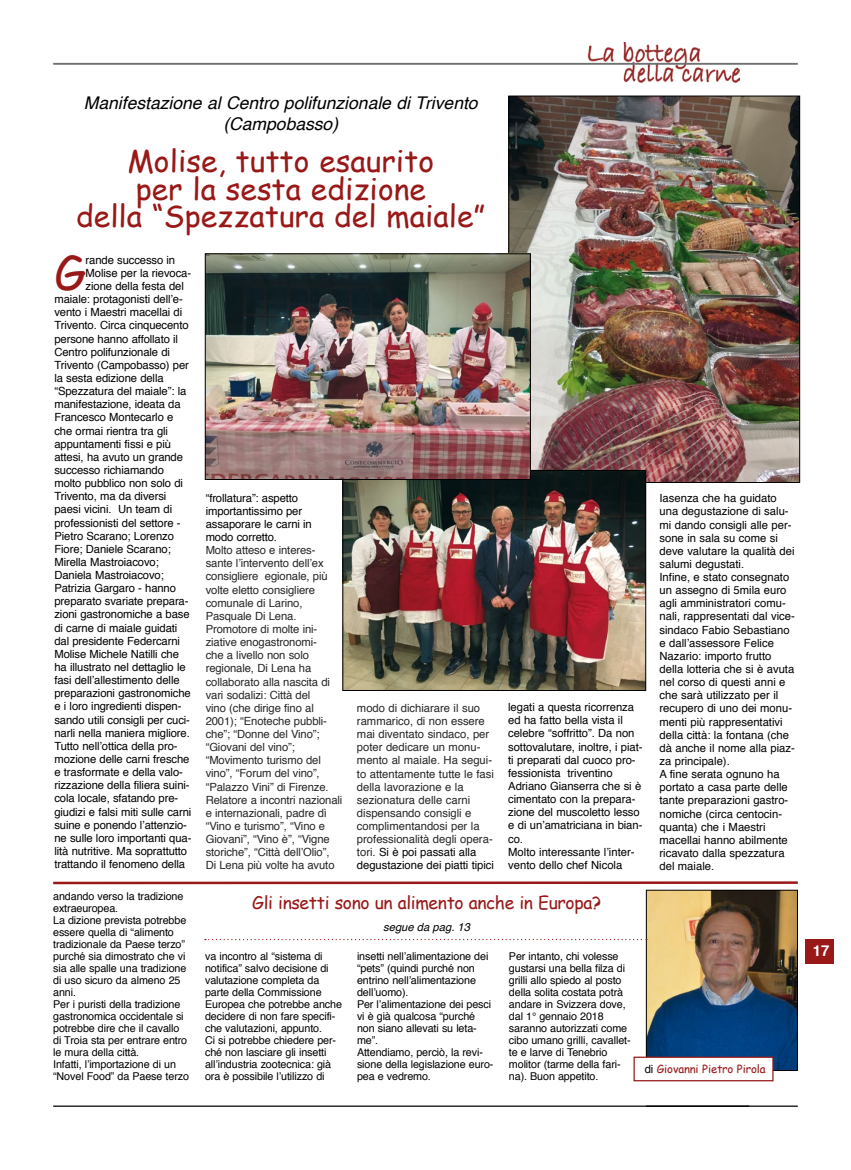
<style>
.page{position:relative;width:851px;height:1170px;background:#fff}
.page>*{position:absolute;margin:0;border:0;box-sizing:border-box;transform-origin:0 0}
.t1{font:46.62px "Comic Sans MS";color:#991818}
.t2{font:30px/27.5px "Comic Sans MS";color:#991818;text-align:center}
.t3{font:italic 17.5px/21px "Helvetica";color:#000;text-align:center}
.t4{font:17.5px "Comic Sans MS";letter-spacing:-.02em;color:#991818}
.t5{font:700 15px "Helvetica";color:#fff}
.t6{font:11.25px/13.1px "Helvetica";letter-spacing:-.01em;color:#000}
.t7{font:11.25px/13.1px "Helvetica";letter-spacing:-.01em;color:#272727}
.t8{font:11.25px "Comic Sans MS";letter-spacing:-.01em;color:#991818}
.t9{font:italic 11.25px "Helvetica";color:#000}
.t10{font:10.75px/12px "Helvetica";letter-spacing:-.01em;color:#000}
.s1{color:#000}
.s2{font-family:"Helvetica";color:#000}
</style>
<div class="page">
<img style="left:586px;top:43px;width:153px;height:41px">
<hr style="left:53px;top:63px;width:744px;height:2px;background:#707172">
<hr style="left:53px;top:1105px;width:744px;height:1px;background:#000">
<div style="left:804px;top:939px;width:29px;height:25px;background:#991818"></div>
<img style="left:510px;top:98px;width:287px;height:383px">
<img style="left:648px;top:891px;width:147px;height:177px">
<div style="left:646px;top:889px;width:151px;height:181px;border:1px solid #000"></div>
<div style="left:634px;top:1057px;width:138px;height:23px;background:#fff"></div>
<div style="left:633px;top:1056px;width:140px;height:25px;border:1px solid #991818"></div>
<hr style="left:53px;top:881px;width:744px;height:3px;background:#991818">
<svg style="left:205px;top:938px;width:442px;height:2px"></svg>
<img style="left:344px;top:472px;width:300px;height:216px">
<div style="left:342px;top:470px;width:304px;height:220px;border:1px solid #000"></div>
<img style="left:207px;top:255px;width:321px;height:223px">
<div style="left:205px;top:253px;width:325px;height:227px;border:1px solid #000"></div>
<h3 class="t3" style="left:84px;top:93px;width:395px">Manifestazione al Centro polifunzionale di Trivento (Campobasso)</h3>
<h2 class="t2" style="left:76px;top:147px;width:410px">Molise, tutto esaurito<br>per la sesta edizione<br>della “Spezzatura del maiale”</h2>
<h1 class="t1" style="left:54px;top:238px;width:33px">G</h1>
<p class="t6" style="left:86px;top:253px;width:91px">rande successo in</p>
<p class="t6" style="left:86px;top:267px;width:107px">Molise per la rievoca-</p>
<p class="t6" style="left:86px;top:280px;width:100px">zione della festa del</p>
<p class="t6" style="left:54px;top:293px;width:130px">maiale: protagonisti dell’e-</p>
<p class="t6" style="left:54px;top:306px;width:129px">vento i Maestri macellai di</p>
<p class="t6" style="left:54px;top:319px;width:136px">Trivento. Circa cinquecento</p>
<p class="t6" style="left:54px;top:332px;width:125px">persone hanno affollato il</p>
<p class="t6" style="left:54px;top:345px;width:117px">Centro polifunzionale di</p>
<p class="t6" style="left:54px;top:358px;width:136px">Trivento (Campobasso) per</p>
<p class="t6" style="left:54px;top:372px;width:111px">la sesta edizione della</p>
<p class="t6" style="left:54px;top:385px;width:133px">“Spezzatura del maiale”: la</p>
<p class="t6" style="left:54px;top:398px;width:128px">manifestazione, ideata da</p>
<p class="t6" style="left:54px;top:411px;width:120px">Francesco Montecarlo e</p>
<p class="t6" style="left:54px;top:424px;width:115px">che ormai rientra tra gli</p>
<p class="t6" style="left:54px;top:437px;width:118px">appuntamenti fissi e più</p>
<p class="t6" style="left:54px;top:450px;width:130px">attesi, ha avuto un grande</p>
<p class="t6" style="left:54px;top:464px;width:111px">successo richiamando</p>
<p class="t6" style="left:54px;top:477px;width:130px">molto pubblico non solo di</p>
<p class="t6" style="left:54px;top:490px;width:113px">Trivento, ma da diversi</p>
<p class="t6" style="left:54px;top:503px;width:119px">paesi vicini. Un team di</p>
<p class="t6" style="left:54px;top:516px;width:128px">professionisti del settore -</p>
<p class="t6" style="left:54px;top:529px;width:121px">Pietro Scarano; Lorenzo</p>
<p class="t6" style="left:54px;top:542px;width:118px">Fiore; Daniele Scarano;</p>
<p class="t6" style="left:54px;top:555px;width:106px">Mirella Mastroiacovo;</p>
<p class="t6" style="left:54px;top:569px;width:111px">Daniela Mastroiacovo;</p>
<p class="t6" style="left:54px;top:582px;width:123px">Patrizia Gargaro - hanno</p>
<p class="t6" style="left:54px;top:595px;width:136px">preparato svariate prepara-</p>
<p class="t6" style="left:54px;top:608px;width:137px">zioni gastronomiche a base</p>
<p class="t6" style="left:54px;top:621px;width:124px">di carne di maiale guidati</p>
<p class="t6" style="left:54px;top:634px;width:127px">dal presidente Federcarni</p>
<p class="t6" style="left:54px;top:647px;width:126px">Molise Michele Natilli che</p>
<p class="t6" style="left:54px;top:660px;width:133px">ha illustrato nel dettaglio le</p>
<p class="t6" style="left:54px;top:674px;width:127px">fasi dell’allestimento delle</p>
<p class="t6" style="left:54px;top:687px;width:138px">preparazioni gastronomiche</p>
<p class="t6" style="left:54px;top:700px;width:129px">e i loro ingredienti dispen-</p>
<p class="t6" style="left:54px;top:713px;width:137px">sando utili consigli per cuci-</p>
<p class="t6" style="left:54px;top:726px;width:137px">narli nella maniera migliore.</p>
<p class="t6" style="left:54px;top:739px;width:125px">Tutto nell’ottica della pro-</p>
<p class="t6" style="left:54px;top:752px;width:136px">mozione delle carni fresche</p>
<p class="t6" style="left:54px;top:765px;width:130px">e trasformate e della valo-</p>
<p class="t6" style="left:54px;top:779px;width:137px">rizzazione della filiera suini-</p>
<p class="t6" style="left:54px;top:792px;width:125px">cola locale, sfatando pre-</p>
<p class="t6" style="left:54px;top:805px;width:138px">giudizi e falsi miti sulle carni</p>
<p class="t6" style="left:54px;top:818px;width:134px">suine e ponendo l’attenzio-</p>
<p class="t6" style="left:54px;top:831px;width:138px">ne sulle loro importanti qua-</p>
<p class="t6" style="left:54px;top:844px;width:134px">lità nutritive. Ma soprattutto</p>
<p class="t6" style="left:54px;top:857px;width:132px">trattando il fenomeno della</p>
<p class="t6" style="left:206px;top:491px;width:108px">“frollatura”: aspetto importantissimo per assaporare le carni in modo corretto.</p>
<p class="t7" style="left:206px;top:544px;width:138px">Molto atteso e interes&shy;sante l’intervento dell’ex consigliere egionale, più volte eletto consigliere comunale di Larino,<br>Pasquale Di Lena.<br>Promotore di molte ini&shy;ziative enogastronomi-<br>che a livello non solo regionale, Di Lena ha collaborato alla nascita di vari sodalizi: Città del<br>vino (che dirige fino al<br>2001); “Enoteche pubbli&shy;che”; “Donne del Vino”; “Giovani del vino”; “Movimento turismo del vino”, “Forum del vino”, “Palazzo Vini” di Firenze.<br>Relatore a incontri nazionali e internazionali, padre dì “Vino e turismo”, “Vino e<br>Giovani”, “Vino è”, “Vigne storiche”, “Città dell’Olio”,<br>Di Lena più volte ha avuto</p>
<p class="t7" style="left:357px;top:701px;width:138px">modo di dichiarare il suo rammarico, di non essere mai diventato sindaco, per poter dedicare un monu&shy;mento al maiale. Ha segui&shy;to attentamente tutte le fasi della lavorazione e la sezionatura delle carni dispensando consigli e complimentandosi per la professionalità degli opera&shy;tori. <span class="s1">Si è poi passati alla degustazione dei piatti tipici</span></p>
<p class="t6" style="left:508px;top:701px;width:136px">legati a questa ricorrenza ed ha fatto bella vista il celebre “soffritto”. Da non sottovalutare, inoltre, i piat&shy;ti preparati dal cuoco pro&shy;fessionista triventino<br>Adriano Gianserra che si è cimentato con la prepara&shy;zione del muscoletto lesso e di un’amatriciana in bian&shy;co.<br>Molto interessante l’inter&shy;vento dello chef Nicola</p>
<p class="t6" style="left:659px;top:492px;width:137px">Iasenza che ha guidato una degustazione di salu&shy;mi dando consigli alle per&shy;sone in sala su come si deve valutare la qualità dei salumi degustati.<br>Infine, e stato consegnato un assegno di 5mila euro agli amministratori comu&shy;nali, rappresentati dal vice&shy;sindaco Fabio Sebastiano e dall’assessore Felice<br>Nazario: importo frutto della lotteria che si è avuta nel corso di questi anni e che sarà utilizzato per il recupero di uno dei monu&shy;menti più rappresentativi della città: la fontana (che dà anche il nome alla piaz&shy;za principale).<br>A fine serata ognuno ha portato a casa parte delle tante preparazioni gastro&shy;nomiche (circa centocin&shy;quanta) che i Maestri macellai hanno abilmente ricavato dalla spezzatura del maiale.</p>
<p class="t10" style="left:53px;top:890px;width:137px">andando verso la tradizione extraeuropea.<br>La dizione prevista potrebbe essere quella di “alimento tradizionale da Paese terzo” purché sia dimostrato che vi sia alle spalle una tradizione di uso sicuro da almeno 25 anni.<br>Per i puristi della tradizione gastronomica occidentale si potrebbe dire che il cavallo di Troia sta per entrare entro le mura della città.<br>Infatti, l’importazione di un “Novel Food” da Paese terzo</p>
<h3 class="t4" style="left:252px;top:889px;width:350px">Gli insetti sono un alimento anche in Europa?</h3>
<p class="t9" style="left:383px;top:917px;width:88px">segue da pag. 13</p>
<p class="t10" style="left:205px;top:950px;width:138px">va incontro al “sistema di notifica” salvo decisione di valutazione completa da parte della Commissione<br>Europea che potrebbe anche decidere di non fare specifi&shy;che valutazioni, appunto.<br>Ci si potrebbe chiedere per&shy;ché non lasciare gli insetti all’industria zootecnica: già ora è possibile l’utilizzo di</p>
<p class="t10" style="left:357px;top:950px;width:138px">insetti nell’alimentazione dei “pets” (quindi purché non entrino nell’alimentazione dell’uomo).<br>Per l’alimentazione dei pesci vi è già qualcosa “purché non siano allevati su leta&shy;me”.<br>Attendiamo, perciò, la revi&shy;sione della legislazione euro&shy;pea e vedremo.</p>
<p class="t10" style="left:509px;top:950px;width:123px">Per intanto, chi volesse gustarsi una bella filza di grilli allo spiedo al posto della solita costata potrà andare in Svizzera dove, dal 1° gennaio 2018 saranno autorizzati come cibo umano grilli, cavallet&shy;te e larve di Tenebrio molitor (tarme della fari&shy;na). Buon appetito.</p>
<p class="t8" style="left:644px;top:1060px;width:122px"><span class="s2">di</span> Giovanni Pietro Pirola</p>
<h3 class="t5" style="left:812px;top:938px;width:18px">17</h3>
</div>
